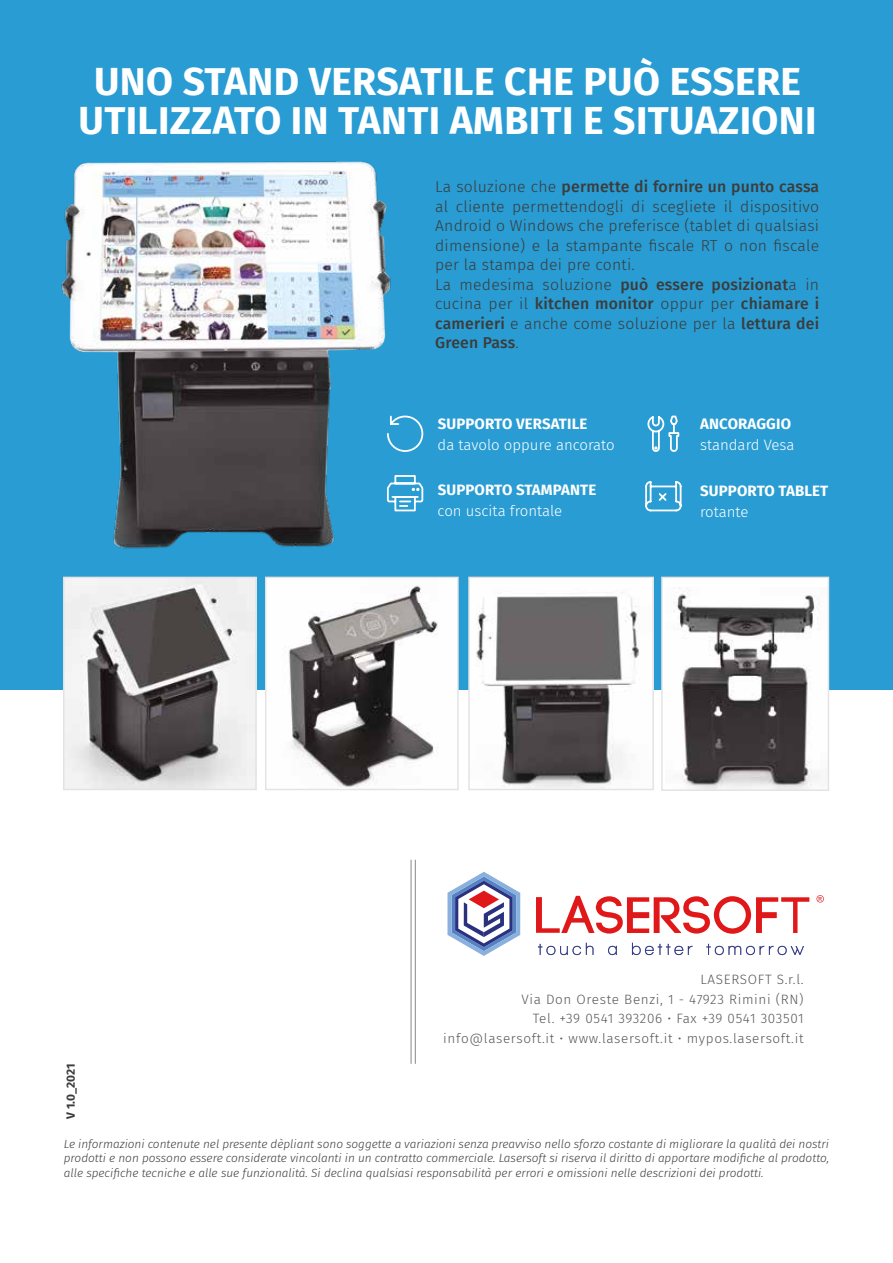
<style>
.page{position:relative;width:893px;height:1263px;background:#fff}
.page>*{position:absolute;margin:0;border:0;box-sizing:border-box;transform-origin:0 0}
.t1{font:700 39px/39px "Fira Sans";letter-spacing:.01em;color:#fff;text-align:center}
.t2{font:300 15.75px/19.5px "Fira Sans";letter-spacing:.015em;color:#3c3c3b}
.t3{font:700 15px "Fira Sans";letter-spacing:.01em;color:#fff}
.t4{font:300 15px "Fira Sans";color:#fff}
.t5{font:300 13.5px/19.5px "Fira Sans";letter-spacing:.05em;color:#575756;text-align:right}
.t6{font:italic 300 11.85px/14.2px "Fira Sans";color:#3c3c3b;text-align:justify}
.t7{font:700 11.85px "Fira Sans";color:#3c3c3b}
.s1{font-weight:500}
</style>
<div class="page">
<div style="left:0;top:0;width:893px;height:690px;background:#289cd3"></div>
<svg style="left:536px;top:896px;width:273px;height:38px"></svg>
<svg style="left:447px;top:872px;width:73px;height:84px"></svg>
<svg style="left:816px;top:895px;width:8px;height:7px"></svg>
<svg style="left:538px;top:943px;width:55px;height:12px"></svg>
<svg style="left:608px;top:946px;width:9px;height:9px"></svg>
<svg style="left:632px;top:943px;width:60px;height:12px"></svg>
<svg style="left:706px;top:944px;width:98px;height:11px"></svg>
<hr style="left:415px;top:860px;width:1px;height:204px;background:#898988">
<hr style="left:411px;top:860px;width:1px;height:204px;background:#898988">
<div style="left:662px;top:577px;width:166px;height:213px;background:#fff"></div>
<img style="left:674px;top:590px;width:146px;height:199px">
<div style="left:661px;top:577px;width:168px;height:214px;border:1px solid #e3e3e3"></div>
<img style="left:65px;top:579px;width:190px;height:209px">
<div style="left:63px;top:577px;width:194px;height:213px;border:1px solid #e3e3e3"></div>
<img style="left:267px;top:579px;width:190px;height:209px">
<div style="left:265px;top:577px;width:194px;height:213px;border:1px solid #e3e3e3"></div>
<img style="left:470px;top:580px;width:182px;height:208px">
<div style="left:468px;top:577px;width:186px;height:213px;border:1px solid #e3e3e3"></div>
<svg style="left:397px;top:415px;width:27px;height:37px"></svg>
<svg style="left:647px;top:415px;width:33px;height:37px"></svg>
<svg style="left:645px;top:481px;width:37px;height:31px"></svg>
<svg style="left:397px;top:475px;width:27px;height:37px"></svg>
<hr style="left:392px;top:496px;width:26px;height:2px;background:#fff">
<img style="left:61px;top:161px;width:336px;height:388px">
<h1 class="t1" style="left:79px;top:59px;width:739px">UNO STAND VERSATILE CHE PUÒ ESSERE<br>UTILIZZATO IN TANTI AMBITI E SITUAZIONI</h1>
<p class="t2" style="left:435px;top:177px;width:386px">La soluzione che <span class="s1">permette di fornire un punto cassa </span>al cliente permettendogli di scegliete il dispositivo Android o Windows che preferisce (tablet di qualsiasi dimensione) e la stampante fiscale RT o non fiscale per la stampa dei pre conti.<br>La medesima soluzione <span class="s1">può essere posizionat</span>a in cucina per il <span class="s1">kitchen monitor</span> oppur per <span class="s1">chiamare i camerieri</span> e anche come soluzione per la <span class="s1">lettura dei Green Pass</span>.</p>
<p class="t3" style="left:438px;top:411px;width:151px">SUPPORTO VERSATILE</p>
<p class="t4" style="left:438px;top:434px;width:179px">da tavolo oppure ancorato</p>
<p class="t3" style="left:438px;top:477px;width:160px">SUPPORTO STAMPANTE</p>
<p class="t4" style="left:438px;top:500px;width:126px">con uscita frontale</p>
<p class="t3" style="left:700px;top:411px;width:92px">ANCORAGGIO</p>
<p class="t4" style="left:700px;top:434px;width:96px">standard Vesa</p>
<p class="t3" style="left:700px;top:478px;width:130px">SUPPORTO TABLET</p>
<p class="t4" style="left:700px;top:501px;width:50px">rotante</p>
<p class="t7" style="left:61px;top:1119px;width:56px;rotate:-90deg">V 1.0_2021</p>
<p class="t5" style="left:443px;top:970px;width:362px">LASERSOFT S.r.l.<br>Via Don Oreste Benzi, 1 - 47923 Rimini (RN)<br>Tel. +39 0541 393206 • Fax +39 0541 303501 info@lasersoft.it • www.lasersoft.it • mypos.lasersoft.it</p>
<p class="t6" style="left:64px;top:1137px;width:767px">Le informazioni contenute nel presente dèpliant sono soggette a variazioni senza preavviso nello sforzo costante di migliorare la qualità dei nostri prodotti e non possono essere considerate vincolanti in un contratto commerciale. Lasersoft si riserva il diritto di apportare modifiche al prodotto, alle specifiche tecniche e alle sue funzionalità. Si declina qualsiasi responsabilità per errori e omissioni nelle descrizioni dei prodotti.</p>
</div>
